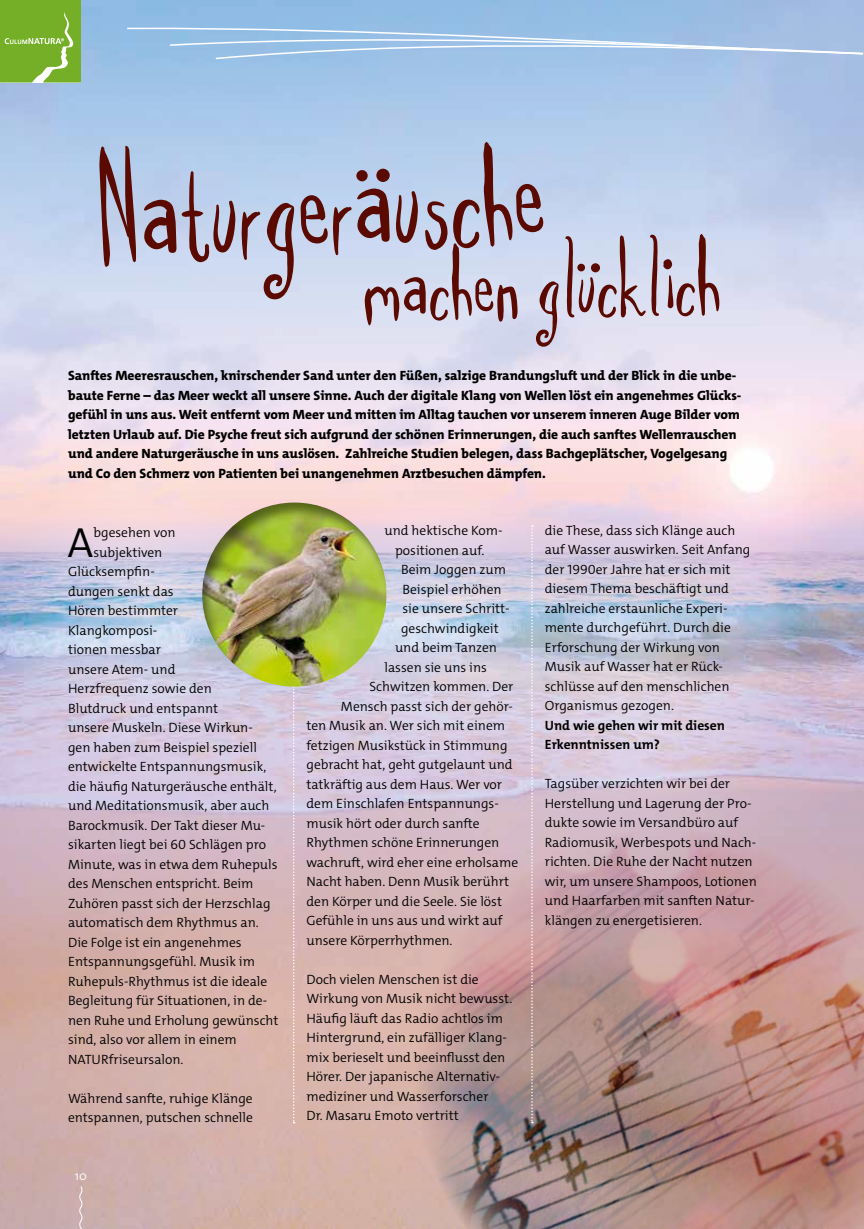
<style>
.page{position:relative;width:864px;height:1229px;background:#fff}
.page>*{position:absolute;margin:0;border:0;box-sizing:border-box;transform-origin:0 0}
.t1{font:154.95px "Spill Milk";color:#5a0a00}
.t2{font:105.3px "Spill Milk";color:#5a0a00}
.t3{font:300 42.45px "The Mix C4 s";color:#000}
.t4{font:300 13.5px/19.5px "The Mix C4 s";color:#000}
.t5{font:800 13.5px/19.5px "The Mix C4 s";color:#000}
.t6{font:700 13.5px/19.5px "The Mix C4 s";color:#000}
.t7{font:300 12.75px "The Mix";color:#fff}
.s1{font-size:135px}
.s2{font-size:99px}
</style>
<div class="page">
<img style="left:0;top:0;width:863px;height:1229px">
<svg style="left:0;top:460px;width:291px;height:291px;background:#d2cde0"></svg>
<svg style="left:461px;top:475px;width:350px;height:350px;background:#d3c7da"></svg>
<svg style="left:290px;top:475px;width:291px;height:291px;background:#d6cfe0"></svg>
<img style="left:416px;top:828px;width:447px;height:401px">
<svg style="left:293px;top:687px;width:1px;height:436px"></svg>
<svg style="left:531px;top:525px;width:1px;height:598px"></svg>
<div style="left:201px;top:500px;width:187px;height:187px;background:#000;opacity:.5"></div>
<svg style="left:0;top:0;width:81px;height:82px;background:#7eb436"></svg>
<svg style="left:78px;top:1185px;width:5px;height:44px"></svg>
<hr style="left:863px;top:0;width:1px;height:1229px;background:#fcfbf3">
<svg style="left:126px;top:27px;width:737px;height:53px;background:#a4c4e7"></svg>
<h1 class="t1" style="left:96px;top:118px;width:451px;rotate:-3deg">Naturgeräusc<span class="s1">h</span>e</h1>
<h2 class="t2" style="left:363px;top:220px;width:362px;rotate:-1deg">mac<span class="s2">h</span>en glücklich</h2>
<p class="t5" style="left:68px;top:366px;width:674px">Sanftes Meeresrauschen, knirschender Sand unter den Füßen, salzige Brandungsluft und der Blick in die unbe&shy;baute Ferne – das Meer weckt all unsere Sinne. Auch der digitale Klang von Wellen löst ein angenehmes Glücks&shy;gefühl in uns aus. Weit entfernt vom Meer und mitten im Alltag tauchen vor unserem inneren Auge Bilder vom letzten Urlaub auf. Die Psyche freut sich aufgrund der schönen Erinnerungen, die auch sanftes Wellenrauschen und andere Naturgeräusche in uns auslösen. Zahlreiche Studien belegen, dass Bachgeplätscher, Vogelgesang und Co den Schmerz von Patienten bei unangenehmen Arztbesuchen dämpfen.</p>
<h3 class="t3" style="left:67px;top:515px;width:27px">A</h3>
<p class="t4" style="left:93px;top:523px;width:83px">bgesehen von</p>
<p class="t4" style="left:93px;top:543px;width:70px">subjektiven</p>
<p class="t4" style="left:68px;top:562px;width:88px">Glücksempfin-</p>
<p class="t4" style="left:68px;top:582px;width:107px">dungen senkt das</p>
<p class="t4" style="left:68px;top:601px;width:111px">Hören bestimmter</p>
<p class="t4" style="left:68px;top:621px;width:91px">Klangkomposi-</p>
<p class="t4" style="left:68px;top:640px;width:94px">tionen messbar</p>
<p class="t4" style="left:68px;top:660px;width:109px">unsere Atem- und</p>
<p class="t4" style="left:68px;top:679px;width:145px">Herzfrequenz sowie den</p>
<p class="t4" style="left:68px;top:699px;width:151px">Blutdruck und entspannt</p>
<p class="t4" style="left:68px;top:718px;width:186px">unsere Muskeln. Diese Wirkun-</p>
<p class="t4" style="left:68px;top:738px;width:190px">gen haben zum Beispiel speziell</p>
<p class="t4" style="left:68px;top:757px;width:200px">entwickelte Entspannungsmusik,</p>
<p class="t4" style="left:68px;top:777px;width:210px">die häufig Naturgeräusche enthält,</p>
<p class="t4" style="left:68px;top:796px;width:203px">und Meditationsmusik, aber auch</p>
<p class="t4" style="left:68px;top:816px;width:199px">Barockmusik. Der Takt dieser Mu-</p>
<p class="t4" style="left:68px;top:835px;width:199px">sikarten liegt bei 60 Schlägen pro</p>
<p class="t4" style="left:68px;top:855px;width:211px">Minute, was in etwa dem Ruhepuls</p>
<p class="t4" style="left:68px;top:874px;width:187px">des Menschen entspricht. Beim</p>
<p class="t4" style="left:68px;top:894px;width:204px">Zuhören passt sich der Herzschlag</p>
<p class="t4" style="left:68px;top:913px;width:192px">automatisch dem Rhythmus an.</p>
<p class="t4" style="left:68px;top:933px;width:175px">Die Folge ist ein angenehmes</p>
<p class="t4" style="left:68px;top:952px;width:188px">Entspannungsgefühl. Musik im</p>
<p class="t4" style="left:68px;top:972px;width:201px">Ruhepuls-Rhythmus ist die ideale</p>
<p class="t4" style="left:68px;top:991px;width:200px">Begleitung für Situationen, in de-</p>
<p class="t4" style="left:68px;top:1010px;width:212px">nen Ruhe und Erholung gewünscht</p>
<p class="t4" style="left:68px;top:1030px;width:170px">sind, also vor allem in einem</p>
<p class="t4" style="left:68px;top:1049px;width:117px">NATURfriseursalon.</p>
<p class="t4" style="left:68px;top:1088px;width:186px">Während sanfte, ruhige Klänge entspannen, putschen schnelle</p>
<p class="t7" style="left:75px;top:1165px;width:14px">10</p>
<p class="t4" style="left:384px;top:521px;width:119px">und hektische Kom-</p>
<p class="t4" style="left:395px;top:540px;width:91px">positionen auf.</p>
<p class="t4" style="left:401px;top:560px;width:106px">Beim Joggen zum</p>
<p class="t4" style="left:402px;top:579px;width:100px">Beispiel erhöhen</p>
<p class="t4" style="left:402px;top:599px;width:108px">sie unsere Schritt-</p>
<p class="t4" style="left:401px;top:618px;width:99px">geschwindigkeit</p>
<p class="t4" style="left:395px;top:638px;width:103px">und beim Tanzen</p>
<p class="t4" style="left:384px;top:657px;width:104px">lassen sie uns ins</p>
<p class="t4" style="left:369px;top:677px;width:145px">Schwitzen kommen. Der</p>
<p class="t4" style="left:341px;top:696px;width:173px">Mensch passt sich der gehör-</p>
<p class="t4" style="left:306px;top:716px;width:200px">ten Musik an. Wer sich mit einem</p>
<p class="t4" style="left:306px;top:735px;width:202px">fetzigen Musikstück in Stimmung</p>
<p class="t4" style="left:306px;top:755px;width:208px">gebracht hat, geht gutgelaunt und</p>
<p class="t4" style="left:306px;top:774px;width:197px">tatkräftig aus dem Haus. Wer vor</p>
<p class="t4" style="left:306px;top:794px;width:194px">dem Einschlafen Entspannungs-</p>
<p class="t4" style="left:306px;top:813px;width:175px">musik hört oder durch sanfte</p>
<p class="t4" style="left:306px;top:833px;width:194px">Rhythmen schöne Erinnerungen</p>
<p class="t4" style="left:306px;top:852px;width:213px">wachruft, wird eher eine erholsame</p>
<p class="t4" style="left:306px;top:872px;width:204px">Nacht haben. Denn Musik berührt</p>
<p class="t4" style="left:306px;top:891px;width:197px">den Körper und die Seele. Sie löst</p>
<p class="t4" style="left:306px;top:911px;width:197px">Gefühle in uns aus und wirkt auf</p>
<p class="t4" style="left:306px;top:930px;width:147px">unsere Körperrhythmen.</p>
<p class="t4" style="left:306px;top:969px;width:207px">Doch vielen Menschen ist die<br>Wirkung von Musik nicht bewusst.<br>Häufig läuft das Radio achtlos im<br>Hintergrund, ein zufälliger Klang&shy;mix berieselt und beeinflusst den<br>Hörer. Der japanische Alternativ&shy;mediziner und Wasserforscher<br>Dr. Masaru Emoto vertritt</p>
<p class="t4" style="left:544px;top:521px;width:207px">die These, dass sich Klänge auch auf Wasser auswirken. Seit Anfang der 1990er Jahre hat er sich mit diesem Thema beschäftigt und zahlreiche erstaunliche Experi&shy;mente durchgeführt. Durch die<br>Erforschung der Wirkung von<br>Musik auf Wasser hat er Rück&shy;schlüsse auf den menschlichen<br>Organismus gezogen.</p>
<p class="t6" style="left:544px;top:716px;width:181px">Und wie gehen wir mit diesen<br>Erkenntnissen um?</p>
<p class="t4" style="left:544px;top:774px;width:213px">Tagsüber verzichten wir bei der<br>Herstellung und Lagerung der Pro&shy;dukte sowie im Versandbüro auf<br>Radiomusik, Werbespots und Nach&shy;richten. Die Ruhe der Nacht nutzen wir, um unsere Shampoos, Lotionen und Haarfarben mit sanften Natur&shy;klängen zu energetisieren.</p>
</div>
